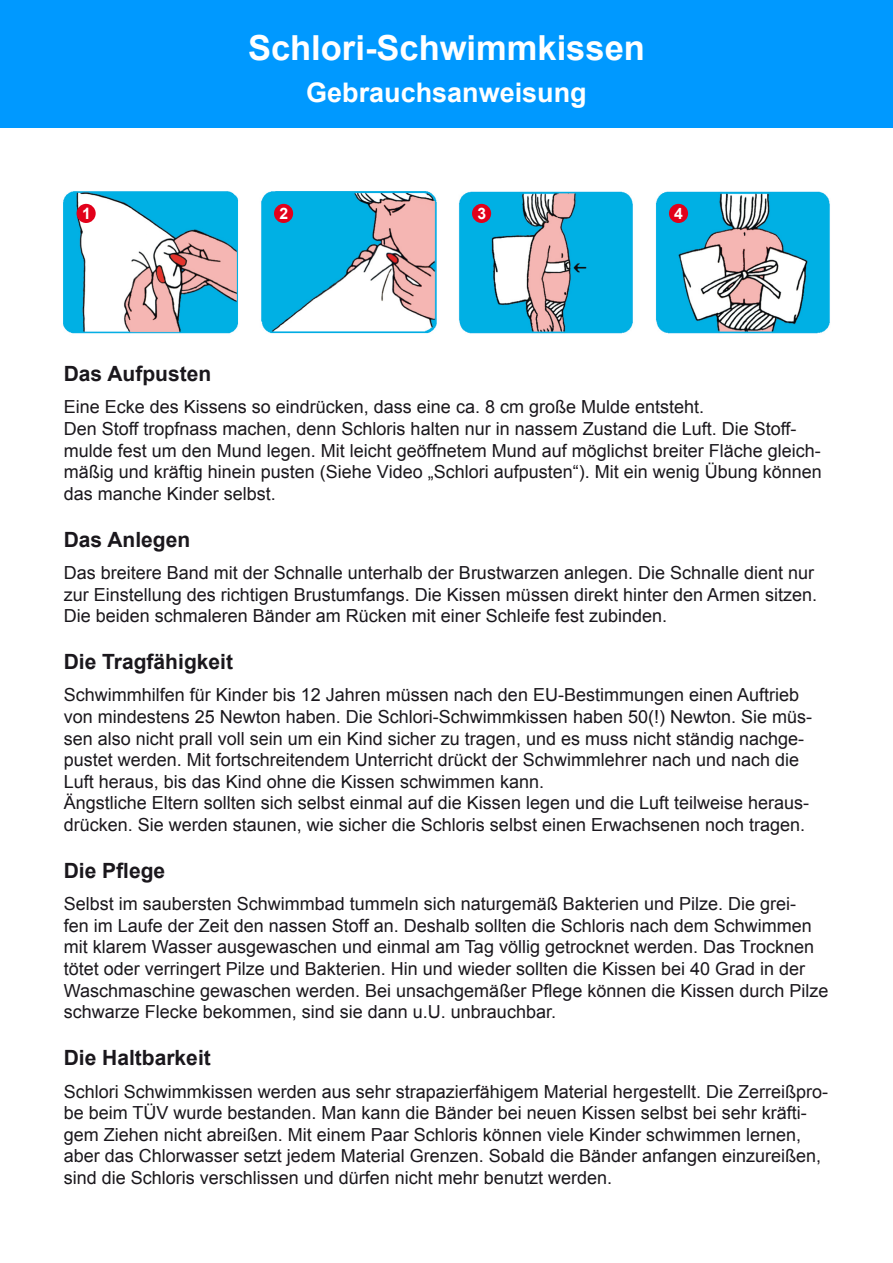
<style>
.page{position:relative;width:893px;height:1263px;background:#fff}
.page>*{position:absolute;margin:0;border:0;box-sizing:border-box;transform-origin:0 0}
.t1{font:700 34.5px "Arial";color:#fff}
.t2{font:700 27px "Arial";color:#fff}
.t3{font:700 21px "Arial";color:#1a171c}
.t4{font:18px/21.6px "Arial";color:#1a171c}
.t5{font:700 15.75px "Arial";color:#fff}
</style>
<div class="page">
<div style="left:0;top:0;width:893px;height:128px;background:#09f"></div>
<img style="left:261px;top:191px;width:176px;height:143px">
<div style="left:274px;top:204px;width:19px;height:19px;background:#e2001a;border-radius:50%"></div>
<img style="left:458px;top:191px;width:372px;height:143px">
<div style="left:669px;top:204px;width:19px;height:19px;background:#e2001a;border-radius:50%"></div>
<div style="left:472px;top:204px;width:19px;height:19px;background:#e2001a;border-radius:50%"></div>
<img style="left:63px;top:191px;width:176px;height:143px">
<div style="left:77px;top:204px;width:19px;height:19px;background:#e2001a;border-radius:50%"></div>
<p class="t1" style="left:248px;top:25px;width:398px">Schlori-Schwimmkissen</p>
<p class="t2" style="left:306px;top:75px;width:282px">Gebrauchsanweisung</p>
<p class="t5" style="left:82px;top:203px;width:10px">1</p>
<p class="t5" style="left:279px;top:203px;width:10px">2</p>
<p class="t5" style="left:477px;top:203px;width:10px">3</p>
<p class="t5" style="left:674px;top:203px;width:10px">4</p>
<p class="t3" style="left:64px;top:360px;width:149px">Das Aufpusten</p>
<p class="t4" style="left:64px;top:396px;width:642px">Eine Ecke des Kissens so eindrücken, dass eine ca. 8 cm große Mulde entsteht.</p>
<p class="t4" style="left:64px;top:418px;width:760px">Den Stoff tropfnass machen, denn Schloris halten nur in nassem Zustand die Luft. Die Stoff&shy;mulde fest um den Mund legen. Mit leicht geöffnetem Mund auf möglichst breiter Fläche gleich&shy;mäßig und kräftig hinein pusten (Siehe Video „Schlori aufpusten“). Mit ein wenig Übung können das manche Kinder selbst.</p>
<p class="t3" style="left:64px;top:525px;width:128px">Das Anlegen</p>
<p class="t4" style="left:64px;top:562px;width:755px">Das breitere Band mit der Schnalle unterhalb der Brustwarzen anlegen. Die Schnalle dient nur zur Einstellung des richtigen Brustumfangs. Die Kissen müssen direkt hinter den Armen sitzen.<br>Die beiden schmaleren Bänder am Rücken mit einer Schleife fest zubinden.</p>
<p class="t3" style="left:64px;top:648px;width:171px">Die Tragfähigkeit</p>
<p class="t4" style="left:64px;top:684px;width:750px">Schwimmhilfen für Kinder bis 12 Jahren müssen nach den EU-Bestimmungen einen Auftrieb von mindestens 25 Newton haben. Die Schlori-Schwimmkissen haben 50(!) Newton. Sie müs&shy;sen also nicht prall voll sein um ein Kind sicher zu tragen, und es muss nicht ständig nachge&shy;pustet werden. Mit fortschreitendem Unterricht drückt der Schwimmlehrer nach und nach die Luft heraus, bis das Kind ohne die Kissen schwimmen kann.</p>
<p class="t4" style="left:64px;top:792px;width:747px">Ängstliche Eltern sollten sich selbst einmal auf die Kissen legen und die Luft teilweise heraus&shy;drücken. Sie werden staunen, wie sicher die Schloris selbst einen Erwachsenen noch tragen.</p>
<p class="t3" style="left:64px;top:856px;width:103px">Die Pflege</p>
<p class="t4" style="left:64px;top:893px;width:766px">Selbst im saubersten Schwimmbad tummeln sich naturgemäß Bakterien und Pilze. Die grei-<br>fen im Laufe der Zeit den nassen Stoff an. Deshalb sollten die Schloris nach dem Schwimmen mit klarem Wasser ausgewaschen und einmal am Tag völlig getrocknet werden. Das Trocknen tötet oder verringert Pilze und Bakterien. Hin und wieder sollten die Kissen bei 40 Grad in der Waschmaschine gewaschen werden. Bei unsachgemäßer Pflege können die Kissen durch Pilze schwarze Flecke bekommen, sind sie dann u.U. unbrauchbar.</p>
<p class="t3" style="left:64px;top:1044px;width:149px">Die Haltbarkeit</p>
<p class="t4" style="left:64px;top:1080px;width:766px">Schlori Schwimmkissen werden aus sehr strapazierfähigem Material hergestellt. Die Zerreißpro&shy;be beim TÜV wurde bestanden. Man kann die Bänder bei neuen Kissen selbst bei sehr kräfti&shy;gem Ziehen nicht abreißen. Mit einem Paar Schloris können viele Kinder schwimmen lernen, aber das Chlorwasser setzt jedem Material Grenzen. Sobald die Bänder anfangen einzureißen, sind die Schloris verschlissen und dürfen nicht mehr benutzt werden.</p>
</div>
